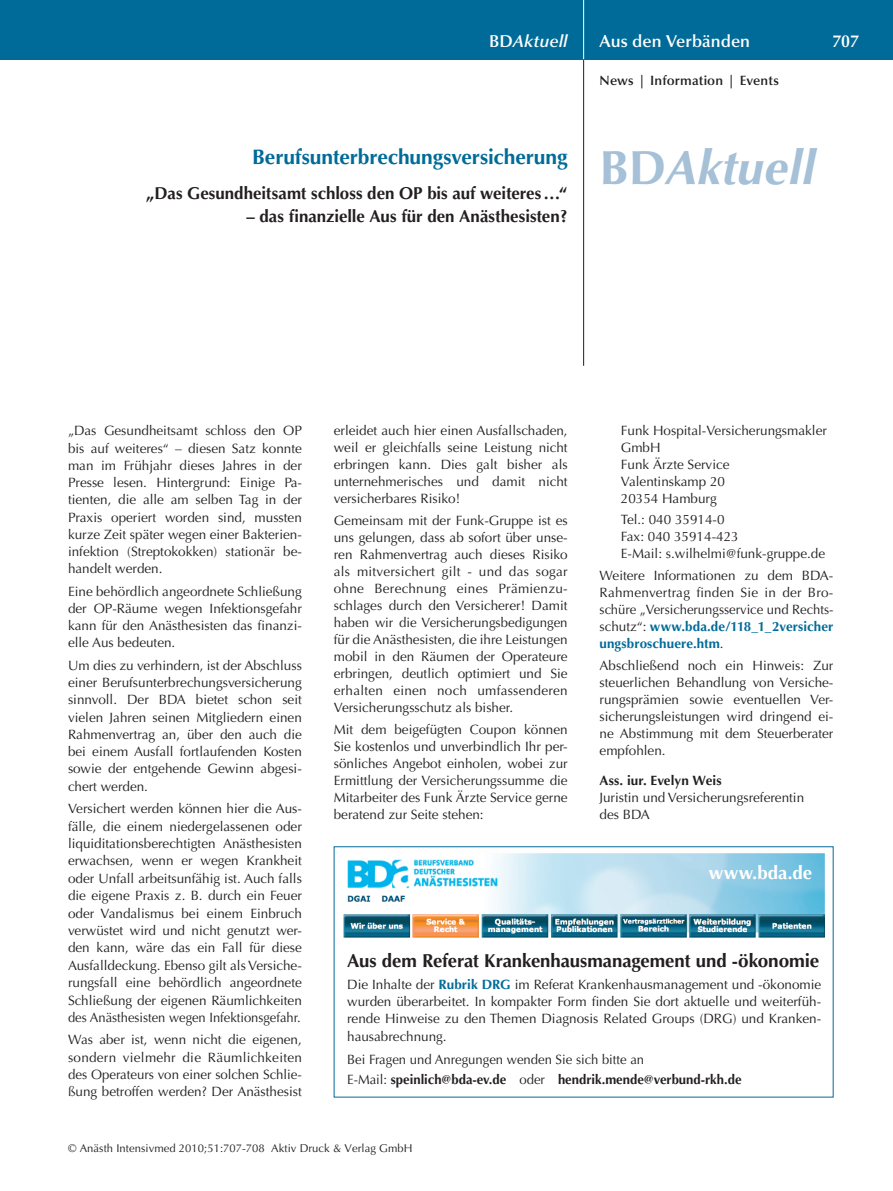
<style>
.page{position:relative;width:893px;height:1191px;background:#fff}
.page>*{position:absolute;margin:0;border:0;box-sizing:border-box;transform-origin:0 0}
.t1{font:italic 700 48px "Optima";color:#a5c0d7}
.t2{font:700 21px "Optima";letter-spacing:-.005em;color:#006b98}
.t3{font:700 18.75px "Optima";letter-spacing:-.005em;color:#231f20}
.t4{font:700 18.75px "Optima";color:#fff}
.t5{font:700 17.25px "Optima";color:#231f20}
.t6{font:600 17.25px "Optima";color:#fff}
.t7{font:italic 600 17.25px "Optima";letter-spacing:.005em;color:#fff}
.t8{font:13.5px/17px "Optima";color:#231f20;text-align:justify}
.t9{font:600 13.5px "Optima";letter-spacing:.01em;color:#231f20}
.t10{font:700 13.5px "Optima";letter-spacing:.005em;color:#231f20}
.t11{font:11.25px "Optima";letter-spacing:.005em;color:#231f20}
.s1{font-style:normal}
.s2{font-weight:700;color:#006b98}
.s3{font-weight:700}
</style>
<div class="page">
<div style="left:0;top:0;width:893px;height:60px;background:#006b98"></div>
<hr style="left:583px;top:0;width:1px;height:60px;background:#fff">
<hr style="left:583px;top:60px;width:1px;height:306px;background:#231f20">
<img style="left:343px;top:853px;width:482px;height:84px">
<p class="t7" style="left:489px;top:31px;width:80px"><span class="s1">BD</span>Aktuell</p>
<p class="t6" style="left:600px;top:31px;width:152px">Aus den Verbänden</p>
<p class="t6" style="left:832px;top:31px;width:28px">707</p>
<p class="t9" style="left:600px;top:73px;width:181px">News | Information | Events</p>
<h2 class="t2" style="left:252px;top:145px;width:317px">Berufsunterbrechungsversicherung</h2>
<p class="t5" style="left:146px;top:183px;width:423px">„Das Gesundheitsamt schloss den OP bis auf weiteres…“</p>
<p class="t5" style="left:246px;top:206px;width:323px">– das finanzielle Aus für den Anästhesisten?</p>
<h1 class="t1" style="left:600px;top:140px;width:215px"><span class="s1">BD</span>Aktuell</h1>
<p class="t8" style="left:68px;top:422px;width:235px;text-align:left">„Das Gesundheitsamt schloss den OP bis auf weiteres“ – diesen Satz konnte man im Frühjahr dieses Jahres in der Presse lesen. Hintergrund: Einige Pa&shy;tienten, die alle am selben Tag in der Praxis operiert worden sind, mussten kurze Zeit später wegen einer Bakterien&shy;infektion (Streptokokken) stationär be-‑ handelt werden.</p>
<p class="t8" style="left:68px;top:582px;width:235px">Eine behördlich angeordnete Schließung der OP-Räume wegen Infektionsgefahr kann für den Anästhesisten das finanzi&shy;elle Aus bedeuten.</p>
<p class="t8" style="left:68px;top:657px;width:235px">Um dies zu verhindern, ist der Abschluss einer Berufsunterbrechungsversicherung sinnvoll. Der BDA bietet schon seit vielen Jahren seinen Mitgliedern einen Rahmenvertrag an, über den auch die bei einem Ausfall fortlaufenden Kosten sowie der entgehende Gewinn abgesi&shy;chert werden.</p>
<p class="t8" style="left:68px;top:800px;width:235px;line-height:17.4px">Versichert werden können hier die Aus&shy;fälle, die einem niedergelassenen oder liquiditationsberechtigten Anästhesisten erwachsen, wenn er wegen Krankheit oder Unfall arbeitsunfähig ist. Auch falls die eigene Praxis z. B. durch ein Feuer oder Vandalismus bei einem Einbruch verwüstet wird und nicht genutzt wer&shy;den kann, wäre das ein Fall für diese Ausfalldeckung. Ebenso gilt als Versiche&shy;rungsfall eine behördlich angeordnete Schließung der eigenen Räumlichkeiten des Anästhesisten wegen Infektionsgefahr.</p>
<p class="t8" style="left:68px;top:1031px;width:235px;line-height:17.4px">Was aber ist, wenn nicht die eigenen, sondern vielmehr die Räumlichkeiten des Operateurs von einer solchen Schlie&shy;ßung betroffen werden? Der Anästhesist</p>
<p class="t8" style="left:334px;top:422px;width:235px">erleidet auch hier einen Ausfallschaden, weil er gleichfalls seine Leistung nicht erbringen kann. Dies galt bisher als unternehmerisches und damit nicht versicherbares Risiko!</p>
<p class="t8" style="left:334px;top:512px;width:235px">Gemeinsam mit der Funk-Gruppe ist es uns gelungen, dass ab sofort über unse&shy;ren Rahmenvertrag auch dieses Risiko als mitversichert gilt - und das sogar ohne Berechnung eines Prämienzu&shy;schlages durch den Versicherer! Damit haben wir die Versicherungsbedigungen für die Anästhesisten, die ihre Leistungen mobil in den Räumen der Operateure erbringen, deutlich optimiert und Sie erhalten einen noch umfassenderen Versicherungsschutz als bisher.</p>
<p class="t8" style="left:334px;top:721px;width:235px">Mit dem beigefügten Coupon können Sie kostenlos und unverbindlich Ihr per&shy;sönliches Angebot einholen, wobei zur Ermittlung der Versicherungssumme die Mitarbeiter des Funk Ärzte Service gerne beratend zur Seite stehen:</p>
<p class="t8" style="left:621px;top:422px;width:208px;text-align:left">Funk Hospital-Versicherungsmakler<br>GmbH<br>Funk Ärzte Service<br>Valentinskamp 20<br>20354 Hamburg</p>
<p class="t8" style="left:621px;top:511px;width:206px;text-align:left">Tel.: 040 35914-0<br>Fax: 040 35914-423<br>E-Mail: s.wilhelmi@funk-gruppe.de</p>
<p class="t8" style="left:600px;top:567px;width:235px;text-align:left">Weitere Informationen zu dem BDA-Rahmenvertrag finden Sie in der Bro-‑ schüre „Versicherungsservice und Rechts-‑ schutz“: <span class="s2">www.bda.de/118_1_2versicher ungsbroschuere.htm</span>.</p>
<p class="t8" style="left:600px;top:657px;width:235px;text-align:left">Abschließend noch ein Hinweis: Zur steuerlichen Behandlung von Versiche&shy;rungsprämien sowie eventuellen Ver‑ sicherungsleistungen wird dringend ei-‑ ne Abstimmung mit dem Steuerberater empfohlen.</p>
<p class="t10" style="left:600px;top:772px;width:124px">Ass. iur. Evelyn Weis</p>
<p class="t8" style="left:600px;top:788px;width:206px">Juristin und Versicherungsreferentin des BDA</p>
<h3 class="t4" style="left:709px;top:862px;width:105px">www.bda.de</h3>
<h3 class="t3" style="left:347px;top:949px;width:474px">Aus dem Referat Krankenhausmanagement und -ökonomie</h3>
<p class="t8" style="left:347px;top:975px;width:476px">Die Inhalte der <span class="s2">Rubrik DRG</span> im Referat Krankenhausmanagement und -ökonomie wurden überarbeitet. In kompakter Form finden Sie dort aktuelle und weiterfüh&shy;rende Hinweise zu den Themen Diagnosis Related Groups (DRG) und Kranken&shy;hausabrechnung.</p>
<p class="t8" style="left:347px;top:1050px;width:396px;line-height:19.4px">Bei Fragen und Anregungen wenden Sie sich bitte an<br>E-Mail: <span class="s3">speinlich@bda-ev.de</span> oder <span class="s3">hendrik.mende@verbund-rkh.de</span></p>
<p class="t11" style="left:68px;top:1142px;width:346px">© Anästh Intensivmed 2010;51:707-708 Aktiv Druck &amp; Verlag GmbH</p>
</div>
